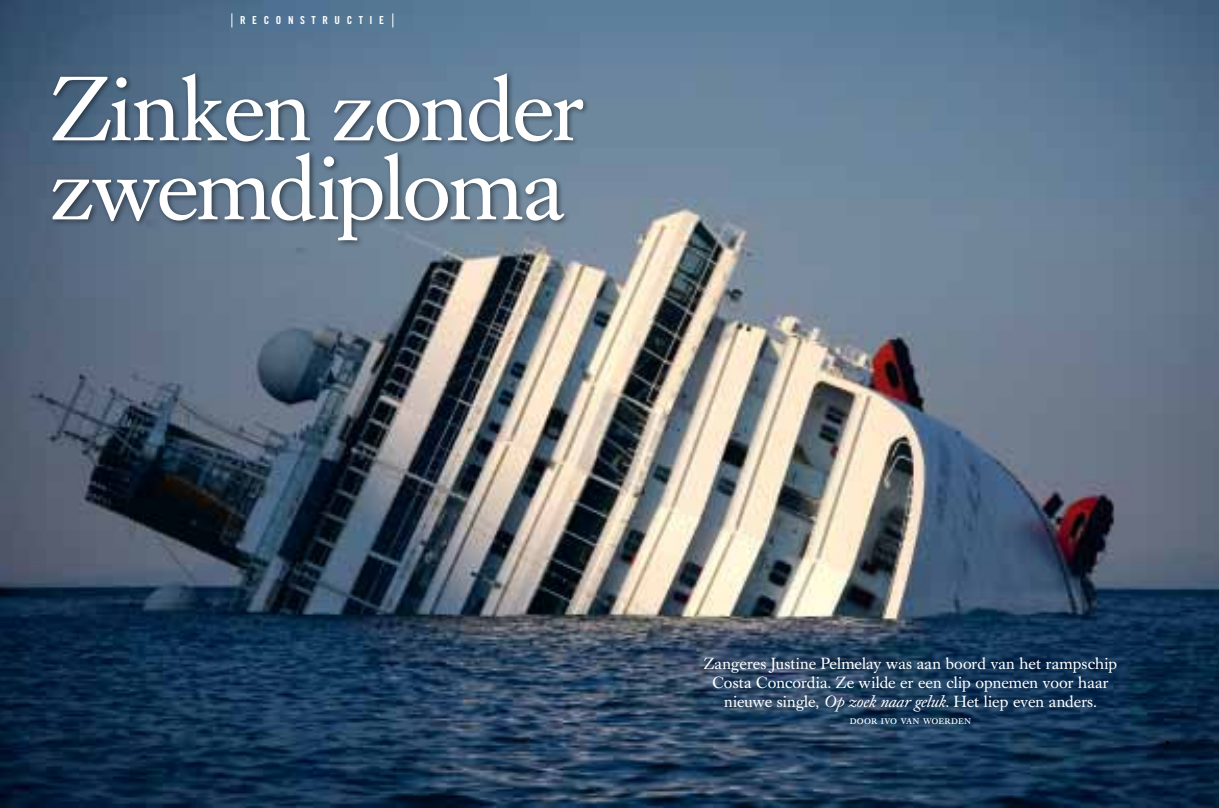
<style>
.page{position:relative;width:1219px;height:808px;background:#fff}
.page>*{position:absolute;margin:0;border:0;box-sizing:border-box;transform-origin:0 0}
.t1{font:90px/79px "Caslon Book BE";letter-spacing:-.02em;color:#fff}
.t2{font:16px/19px "Caslon Book BE";letter-spacing:.01em;color:#fff;text-align:center}
.t3{font:12px "Caslon Book BE Regular SC";letter-spacing:.01em;color:#fff}
.t4{font:11px "Trade Gothic LT Std Bd Cn 20";letter-spacing:.6em;color:#fff}
.t5{font:9.5px "Scala Sans";color:#000}
.s1{font-style:italic}
</style>
<div class="page">
<img style="left:0;top:0;width:1219px;height:808px">
<svg style="left:232px;top:13px;width:1px;height:14px"></svg>
<svg style="left:393px;top:13px;width:1px;height:14px"></svg>
<div style="left:49px;top:70px;width:541px;height:178px;background:#000;opacity:.5"></div>
<p class="t4" style="left:240px;top:13px;width:145px">RECONSTRUCTIE</p>
<h1 class="t1" style="left:51px;top:72px;width:534px">Zinken zonder zwemdiploma</h1>
<p class="t2" style="left:704px;top:654px;width:415px">Zangeres Justine Pelmelay was aan boord van het rampschip<br>Costa Concordia. Ze wilde er een clip opnemen voor haar nieuwe single, <span class="s1">Op zoek naar geluk</span>. Het liep even anders.</p>
<p class="t3" style="left:850px;top:713px;width:123px">door ivo van woerden</p>
<p class="t5" style="left:1166px;top:736px;width:7px">Ω</p>
</div>
